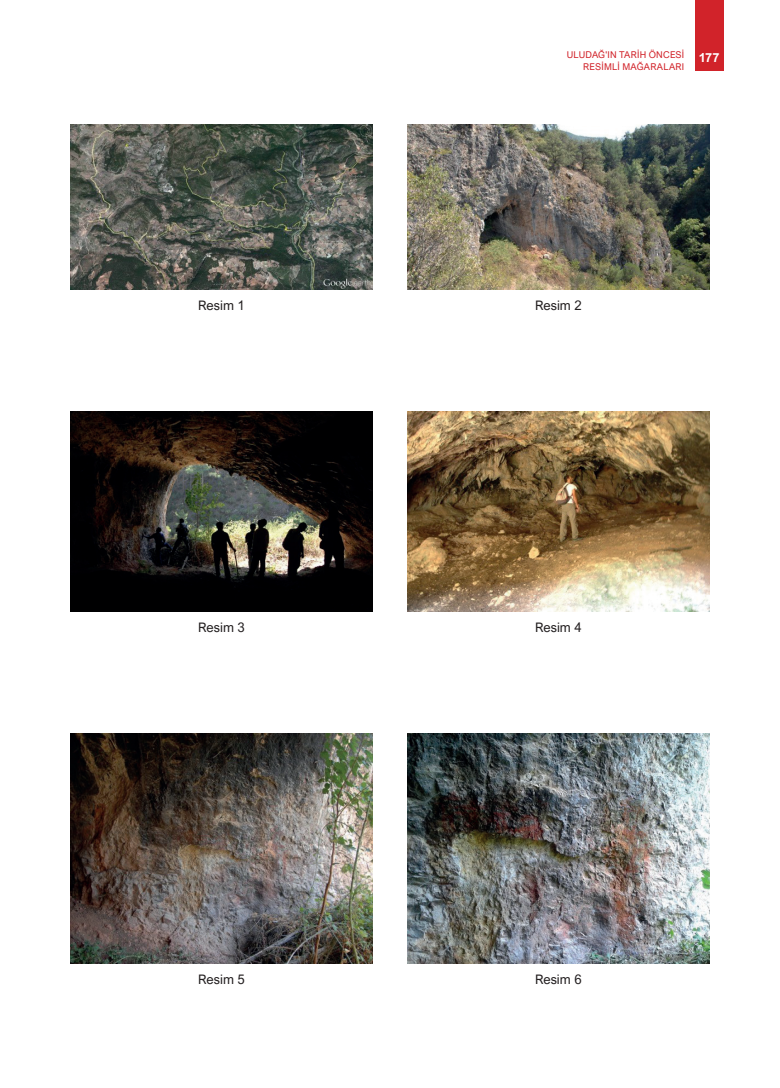
<style>
.page{position:relative;width:780px;height:1088px;background:#fff}
.page>*{position:absolute;margin:0;border:0;box-sizing:border-box;transform-origin:0 0}
.t1{font:13.12px "Arial Nova";color:#231f20}
.t2{font:700 12.5px "Arial Nova";color:#fff}
.t3{font:9.38px/12.5px "Arial Nova";letter-spacing:.02em;color:#d1232a;text-align:right}
</style>
<div class="page">
<div style="left:694px;top:0;width:29px;height:71px;background:#d1232a"></div>
<img style="left:71px;top:124px;width:301px;height:165px">
<img style="left:71px;top:733px;width:301px;height:231px">
<img style="left:407px;top:124px;width:302px;height:165px">
<img style="left:407px;top:733px;width:302px;height:231px">
<img style="left:71px;top:412px;width:301px;height:199px">
<img style="left:407px;top:412px;width:302px;height:199px">
<p class="t3" style="left:566px;top:48px;width:119px">ULUDAĞ'IN TARİH ÖNCESİ<br>RESİMLİ MAĞARALARI</p>
<h2 class="t2" style="left:698px;top:50px;width:22px">177</h2>
<h1 class="t1" style="left:198px;top:297px;width:48px">Resim 1</h1>
<h1 class="t1" style="left:535px;top:297px;width:48px">Resim 2</h1>
<h1 class="t1" style="left:198px;top:619px;width:48px">Resim 3</h1>
<h1 class="t1" style="left:535px;top:619px;width:48px">Resim 4</h1>
<h1 class="t1" style="left:198px;top:971px;width:48px">Resim 5</h1>
<h1 class="t1" style="left:535px;top:971px;width:48px">Resim 6</h1>
</div>
